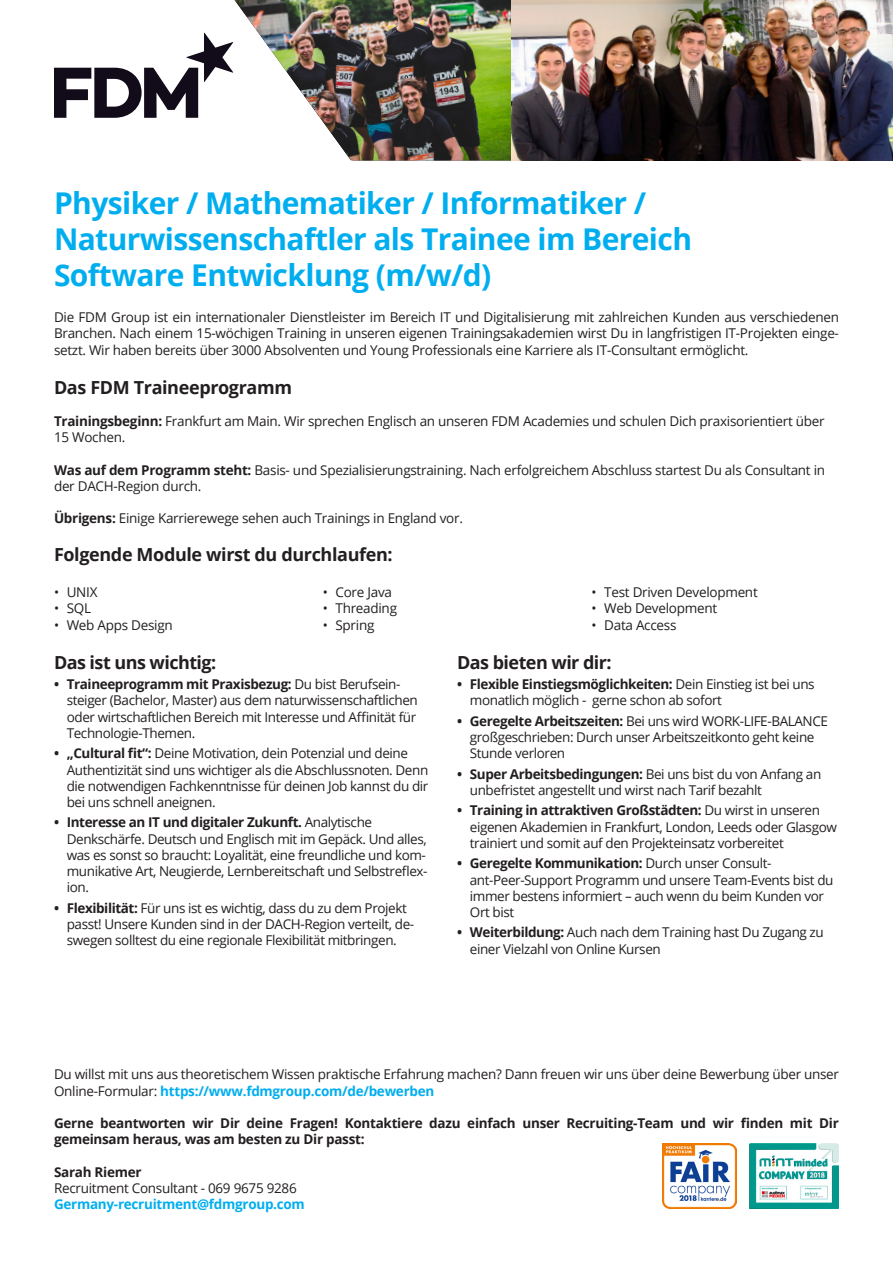
<style>
.page{position:relative;width:893px;height:1263px;background:#fff}
.page>*{position:absolute;margin:0;border:0;box-sizing:border-box;transform-origin:0 0}
.Cover_Title{font:700 30px "Open Sans";letter-spacing:-.02em;color:#00aeef}
.Cover_Title-2{font:700 18px "Open Sans";letter-spacing:-.02em;color:#231f20}
.Cover_Title-3{font:13.5px/16.2px "Open Sans";letter-spacing:-.03em;color:#231f20}
.Cover_Title-4{font:700 13.5px/16.2px "Open Sans";letter-spacing:-.02em;color:#231f20}
.Cover_Title-5{font:700 13.5px "Open Sans";letter-spacing:-.02em;color:#00aeef}
.s1{font-weight:700}
.s2{font-weight:700;color:#00aeef}
</style>
<div class="page">
<img style="left:663px;top:1144px;width:73px;height:65px">
<img style="left:750px;top:1144px;width:89px;height:65px">
<svg style="left:54px;top:33px;width:179px;height:85px"></svg>
<img style="left:235px;top:0;width:276px;height:160px">
<img style="left:511px;top:0;width:382px;height:160px">
<p class="Cover_Title" style="left:54px;top:182px;width:594px">Physiker / Mathematiker / Informatiker /</p>
<p class="Cover_Title" style="left:54px;top:218px;width:639px">Naturwissenschaftler als Trainee im Bereich</p>
<p class="Cover_Title" style="left:54px;top:254px;width:439px">Software Entwicklung (m/w/d)</p>
<p class="Cover_Title-3" style="left:54px;top:309px;width:786px;text-align:justify">Die FDM Group ist ein internationaler Dienstleister im Bereich IT und Digitalisierung mit zahlreichen Kunden aus verschiedenen Branchen. Nach einem 15-wöchigen Training in unseren eigenen Trainingsakademien wirst Du in langfristigen IT-Projekten einge&shy;setzt. Wir haben bereits über 3000 Absolventen und Young Professionals eine Karriere als IT-Consultant ermöglicht.</p>
<p class="Cover_Title-2" style="left:54px;top:375px;width:240px">Das FDM Traineeprogramm</p>
<p class="Cover_Title-3" style="left:54px;top:413px;width:772px"><span class="s1">Trainingsbeginn:</span> Frankfurt am Main. Wir sprechen Englisch an unseren FDM Academies und schulen Dich praxisorientiert über<br>15 Wochen.</p>
<p class="Cover_Title-3" style="left:54px;top:461px;width:773px"><span class="s1">Was auf dem Programm steht:</span> Basis- und Spezialisierungstraining. Nach erfolgreichem Abschluss startest Du als Consultant in der DACH-Region durch.</p>
<p class="Cover_Title-3" style="left:54px;top:510px;width:410px"><span class="s1">Übrigens:</span> Einige Karrierewege sehen auch Trainings in England vor.</p>
<p class="Cover_Title-2" style="left:54px;top:542px;width:340px">Folgende Module wirst du durchlaufen:</p>
<p class="Cover_Title-3" style="left:54px;top:584px;width:45px">• UNIX</p>
<p class="Cover_Title-3" style="left:54px;top:600px;width:39px">• SQL</p>
<p class="Cover_Title-3" style="left:54px;top:616px;width:120px">• Web Apps Design</p>
<p class="Cover_Title-3" style="left:591px;top:584px;width:168px">• Test Driven Development</p>
<p class="Cover_Title-3" style="left:591px;top:600px;width:127px">• Web Development</p>
<p class="Cover_Title-3" style="left:591px;top:616px;width:87px">• Data Access</p>
<p class="Cover_Title-3" style="left:323px;top:584px;width:71px">• Core Java</p>
<p class="Cover_Title-3" style="left:323px;top:600px;width:76px">• Threading</p>
<p class="Cover_Title-3" style="left:323px;top:616px;width:53px">• Spring</p>
<p class="Cover_Title-2" style="left:54px;top:650px;width:164px">Das ist uns wichtig:</p>
<p class="Cover_Title-3" style="left:67px;top:676px;width:353px;text-indent:-13px"><span class="s1">• Traineeprogramm mit Praxisbezug:</span> Du bist Berufsein&shy;steiger (Bachelor, Master) aus dem naturwissenschaftlichen oder wirtschaftlichen Bereich mit Interesse und Affinität für Technologie-Themen.</p>
<p class="Cover_Title-3" style="left:67px;top:745px;width:363px;text-indent:-13px"><span class="s1">• „Cultural fit“:</span> Deine Motivation, dein Potenzial und deine Authentizität sind uns wichtiger als die Abschlussnoten. Denn die notwendigen Fachkenntnisse für deinen Job kannst du dir bei uns schnell aneignen.</p>
<p class="Cover_Title-3" style="left:67px;top:814px;width:362px;text-indent:-13px"><span class="s1">• Interesse an IT und digitaler Zukunft.</span> Analytische Denkschärfe. Deutsch und Englisch mit im Gepäck. Und alles, was es sonst so braucht: Loyalität, eine freundliche und kom&shy;munikative Art, Neugierde, Lernbereitschaft und Selbstreflex&shy;ion.</p>
<p class="Cover_Title-3" style="left:67px;top:899px;width:349px;text-indent:-13px"><span class="s1">• Flexibilität:</span> Für uns ist es wichtig, dass du zu dem Projekt passt! Unsere Kunden sind in der DACH-Region verteilt, de&shy;swegen solltest du eine regionale Flexibilität mitbringen.</p>
<p class="Cover_Title-2" style="left:457px;top:650px;width:156px">Das bieten wir dir:</p>
<p class="Cover_Title-3" style="left:470px;top:676px;width:346px;text-indent:-13px"><span class="s1">• Flexible Einstiegsmöglichkeiten:</span> Dein Einstieg ist bei uns monatlich möglich - gerne schon ab sofort</p>
<p class="Cover_Title-3" style="left:470px;top:713px;width:360px;text-indent:-13px"><span class="s1">• Geregelte Arbeitszeiten:</span> Bei uns wird WORK-LIFE-BALANCE großgeschrieben: Durch unser Arbeitszeitkonto geht keine<br>Stunde verloren</p>
<p class="Cover_Title-3" style="left:470px;top:765px;width:353px;text-indent:-13px"><span class="s1">• Super Arbeitsbedingungen:</span> Bei uns bist du von Anfang an unbefristet angestellt und wirst nach Tarif bezahlt</p>
<p class="Cover_Title-3" style="left:470px;top:802px;width:369px;text-indent:-13px"><span class="s1">• Training in attraktiven Großstädten:</span> Du wirst in unseren eigenen Akademien in Frankfurt, London, Leeds oder Glasgow trainiert und somit auf den Projekteinsatz vorbereitet</p>
<p class="Cover_Title-3" style="left:470px;top:855px;width:365px;text-indent:-13px"><span class="s1">• Geregelte Kommunikation:</span> Durch unser Consult&shy;ant-Peer-Support Programm und unsere Team-Events bist du immer bestens informiert – auch wenn du beim Kunden vor Ort bist</p>
<p class="Cover_Title-3" style="left:470px;top:924px;width:355px;text-indent:-13px"><span class="s1">• Weiterbildung:</span> Auch nach dem Training hast Du Zugang zu einer Vielzahl von Online Kursen</p>
<p class="Cover_Title-3" style="left:54px;top:1066px;width:786px">Du willst mit uns aus theoretischem Wissen praktische Erfahrung machen? Dann freuen wir uns über deine Bewerbung über unser<br>Online-Formular: <span class="s2">https://www.fdmgroup.com/de/bewerben</span></p>
<p class="Cover_Title-4" style="left:54px;top:1114px;width:786px">Gerne beantworten wir Dir deine Fragen! Kontaktiere dazu einfach unser Recruiting-Team und wir finden mit Dir gemeinsam heraus, was am besten zu Dir passt:</p>
<p class="Cover_Title-4" style="left:54px;top:1163px;width:89px">Sarah Riemer</p>
<p class="Cover_Title-3" style="left:54px;top:1179px;width:244px">Recruitment Consultant - 069 9675 9286</p>
<p class="Cover_Title-5" style="left:54px;top:1194px;width:252px">Germany-recruitment@fdmgroup.com</p>
</div>
